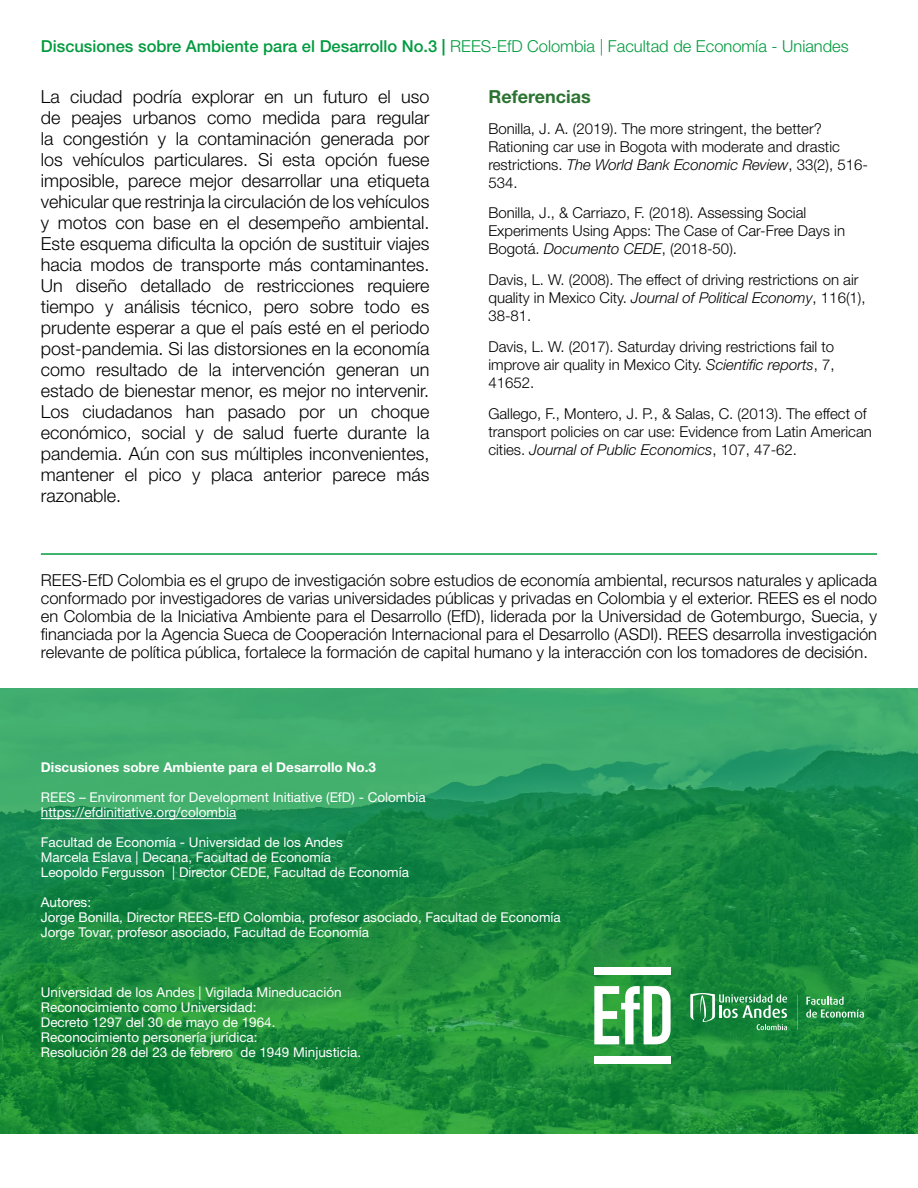
<style>
.page{position:relative;width:918px;height:1188px;background:#fff}
.page>*{position:absolute;margin:0;border:0;box-sizing:border-box;transform-origin:0 0}
.t1{font:300 18px/21px "Helvetica Neue LT Std";color:#000;text-align:justify}
.t2{font:700 18px "Helvetica Neue LT Std";color:#2b7331}
.t3{font:300 16.5px/18px "Helvetica Neue LT Std";color:#000;text-align:justify}
.t4{font:500 16.5px "Helvetica Neue LT Std";color:#009b3e}
.t5{font:300 15px/18px "Helvetica Neue LT Std";color:#000}
.t6{font:13.5px/15px "Helvetica Neue LT Std";color:#fff}
.t7{font:700 13.5px "Helvetica Neue LT Std";color:#fff}
.s1{font-weight:700}
.s2{font-weight:300}
.s3{font-style:italic}
.s4{color:#fff}
</style>
<div class="page">
<img style="left:0;top:688px;width:918px;height:446px">
<hr style="left:41px;top:818px;width:195px;height:1px;background:#fff">
<svg style="left:806px;top:997px;width:58px;height:21px"></svg>
<svg style="left:690px;top:993px;width:97px;height:37px;background:#459d62"></svg>
<hr style="left:798px;top:994px;width:1px;height:36px;background:#fff">
<svg style="left:594px;top:986px;width:77px;height:58px"></svg>
<div style="left:594px;top:967px;width:77px;height:8px;background:#fff"></div>
<div style="left:594px;top:1056px;width:77px;height:8px;background:#fff"></div>
<hr style="left:41px;top:553px;width:836px;height:2px;background:#009b3e">
<p class="t4" style="left:41px;top:37px;width:809px">Discusiones sobre Ambiente para el Desarrollo No.3 <span class="s1">|</span> <span class="s2">REES-EfD Colombia | Facultad de Economía - Uniandes</span></p>
<p class="t2" style="left:488px;top:85px;width:104px">Referencias</p>
<p class="t5" style="left:488px;top:119px;width:381px">Bonilla, J. A. (2019). The more stringent, the better?<br>Rationing car use in Bogota with moderate and drastic restrictions. <span class="s3">The World Bank Economic Review</span>, 33(2), 516- 534.</p>
<p class="t5" style="left:488px;top:204px;width:358px">Bonilla, J., &amp; Carriazo, F. (2018). Assessing Social<br>Experiments Using Apps: The Case of Car-Free Days in<br>Bogotá. <span class="s3">Documento CEDE</span>, (2018-50).</p>
<p class="t5" style="left:488px;top:271px;width:379px">Davis, L. W. (2008). The effect of driving restrictions on air quality in Mexico City. <span class="s3">Journal of Political Economy</span>, 116(1),<br>38-81.</p>
<p class="t5" style="left:488px;top:337px;width:348px;text-align:justify">Davis, L. W. (2017). Saturday driving restrictions fail to improve air quality in Mexico City. <span class="s3">Scientific reports</span>, 7, 41652.</p>
<p class="t5" style="left:488px;top:404px;width:385px">Gallego, F., Montero, J. P., &amp; Salas, C. (2013). The effect of transport policies on car use: Evidence from Latin American cities. <span class="s3">Journal of Public Economics</span>, 107, 47-62.</p>
<p class="t1" style="left:41px;top:86px;width:390px">La ciudad podría explorar en un futuro el uso de peajes urbanos como medida para regular la congestión y la contaminación generada por los vehículos particulares. Si esta opción fuese imposible, parece mejor desarrollar una etiqueta vehicular que restrinja la circulación de los vehículos y motos con base en el desempeño ambiental.<br>Este esquema dificulta la opción de sustituir viajes hacia modos de transporte más contaminantes.<br>Un diseño detallado de restricciones requiere tiempo y análisis técnico, pero sobre todo es prudente esperar a que el país esté en el periodo post-pandemia. Si las distorsiones en la economía como resultado de la intervención generan un estado de bienestar menor, es mejor no intervenir.<br>Los ciudadanos han pasado por un choque económico, social y de salud fuerte durante la pandemia. Aún con sus múltiples inconvenientes, mantener el pico y placa anterior parece más razonable.</p>
<p class="t3" style="left:41px;top:571px;width:838px">REES-EfD Colombia es el grupo de investigación sobre estudios de economía ambiental, recursos naturales y aplicada conformado por investigadores de varias universidades públicas y privadas en Colombia y el exterior. REES es el nodo en Colombia de la Iniciativa Ambiente para el Desarrollo (EfD), liderada por la Universidad de Gotemburgo, Suecia, y financiada por la Agencia Sueca de Cooperación Internacional para el Desarrollo (ASDI). REES desarrolla investigación relevante de política pública, fortalece la formación de capital humano y la interacción con los tomadores de decisión.<span class="s4">..</span></p>
<p class="t7" style="left:41px;top:759px;width:337px">Discusiones sobre Ambiente para el Desarrollo No.3</p>
<p class="t6" style="left:41px;top:790px;width:386px">REES – Environment for Development Initiative (EfD) - Colombia https://efdinitiative.org/colombia</p>
<p class="t6" style="left:41px;top:835px;width:370px">Facultad de Economía - Universidad de los Andes<br>Marcela Eslava | Decana, Facultad de Economía<br>Leopoldo Fergusson | Director CEDE, Facultad de Economía</p>
<p class="t6" style="left:41px;top:895px;width:521px">Autores:<br>Jorge Bonilla, Director REES-EfD Colombia, profesor asociado, Facultad de Economía<br>Jorge Tovar, profesor asociado, Facultad de Economía</p>
<p class="t6" style="left:41px;top:985px;width:322px">Universidad de los Andes | Vigilada Mineducación Reconocimiento como Universidad:<br>Decreto 1297 del 30 de mayo de 1964.<br>Reconocimiento personería jurídica:<br>Resolución 28 del 23 de febrero de 1949 Minjusticia.</p>
</div>
